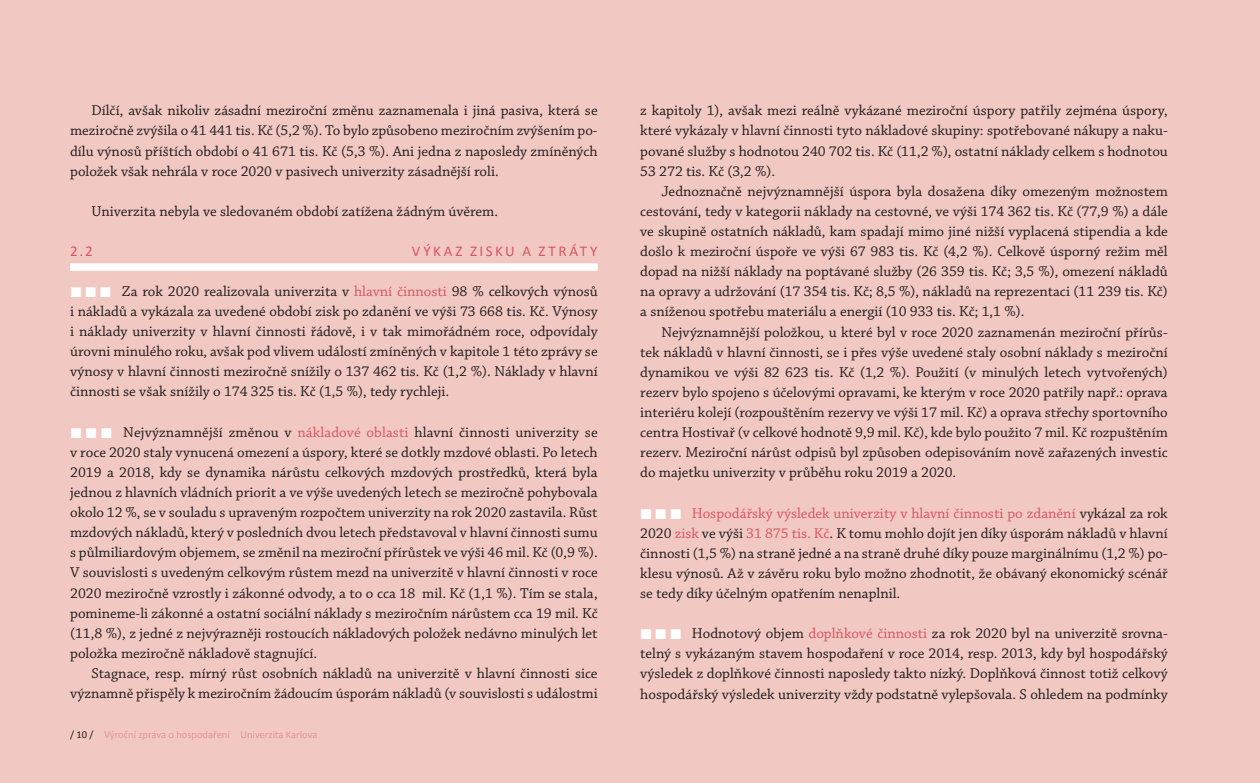
<style>
.page{position:relative;width:1260px;height:783px;background:#fff}
.page>*{position:absolute;margin:0;border:0;box-sizing:border-box;transform-origin:0 0}
.text_bez_zar{font:15px/20.1px "Chaparral Pro";color:#231f20;text-align:justify}
.text{font:15px/20.1px "Chaparral Pro";color:#231f20;text-align:justify}
.T2{font:15px "Calibri";letter-spacing:.17em;color:#d75862}
.t1{font:10.5px "Calibri";color:#e49693}
.s1{color:#d75862}
.s2{color:#231f20}
</style>
<div class="page">
<div style="left:0;top:0;width:1259px;height:782px;background:#f2c8c2"></div>
<div style="left:70px;top:263px;width:527px;height:8px;background:#fff"></div>
<p class="text" style="left:70px;top:101px;width:529px;text-indent:21px">Dílčí, avšak nikoliv zásadní meziroční změnu zaznamenala i jiná pasiva, která se meziročně zvýšila o 41 441 tis. Kč (5,2 %). To bylo způsobeno meziročním zvýšením po&shy;dílu výnosů příštích období o 41 671 tis. Kč (5,3 %). Ani jedna z naposledy zmíněných položek však nehrála v roce 2020 v pasivech univerzity zásadnější roli.</p>
<p class="text" style="left:91px;top:202px;width:408px">Univerzita nebyla ve sledovaném období zatížena žádným úvěrem.</p>
<p class="T2" style="left:70px;top:241px;width:24px">2.2</p>
<p class="T2" style="left:412px;top:241px;width:187px">VÝKAZ ZISKU A ZTRÁTY</p>
<p class="text_bez_zar" style="left:70px;top:281px;width:529px;text-indent:52px">Za rok 2020 realizovala univerzita v <span class="s1">hlavní činnosti</span> 98 % celkových výnosů i nákladů a vykázala za uvedené období zisk po zdanění ve výši 73 668 tis. Kč. Výnosy i náklady univerzity v hlavní činnosti řádově, i v tak mimořádném roce, odpovídaly úrovni minulého roku, avšak pod vlivem událostí zmíněných v kapitole 1 této zprávy se výnosy v hlavní činnosti meziročně snížily o 137 462 tis. Kč (1,2 %). Náklady v hlavní činnosti se však snížily o 174 325 tis. Kč (1,5 %), tedy rychleji.</p>
<p class="text_bez_zar" style="left:70px;top:422px;width:529px;text-indent:53px">Nejvýznamnější změnou v <span class="s1">nákladové oblasti</span> hlavní činnosti univerzity se v roce 2020 staly vynucená omezení a úspory, které se dotkly mzdové oblasti. Po letech 2019 a 2018, kdy se dynamika nárůstu celkových mzdových prostředků, která byla jednou z hlavních vládních priorit a ve výše uvedených letech se meziročně pohybovala okolo 12 %, se v souladu s upraveným rozpočtem univerzity na rok 2020 zastavila. Růst mzdových nákladů, který v posledních dvou letech představoval v hlavní činnosti sumu s půlmiliardovým objemem, se změnil na meziroční přírůstek ve výši 46 mil. Kč (0,9 %).<br>V souvislosti s uvedeným celkovým růstem mezd na univerzitě v hlavní činnosti v roce 2020 meziročně vzrostly i zákonné odvody, a to o cca 18 mil. Kč (1,1 %). Tím se stala, pomineme-li zákonné a ostatní sociální náklady s meziročním nárůstem cca 19 mil. Kč (11,8 %), z jedné z nejvýrazněji rostoucích nákladových položek nedávno minulých let položka meziročně nákladově stagnující.</p>
<p class="text" style="left:70px;top:663px;width:529px;text-align:right">Stagnace, resp. mírný růst osobních nákladů na univerzitě v hlavní činnosti sice významně přispěly k meziročním žádoucím úsporám nákladů (v souvislosti s událostmi</p>
<p class="t1" style="left:70px;top:727px;width:249px"><span class="s2">/ 10 /</span> Výroční zpráva o hospodaření Univerzita Karlova</p>
<p class="text" style="left:640px;top:101px;width:529px">z kapitoly 1), avšak mezi reálně vykázané meziroční úspory patřily zejména úspory, které vykázaly v hlavní činnosti tyto nákladové skupiny: spotřebované nákupy a naku&shy;pované služby s hodnotou 240 702 tis. Kč (11,2 %), ostatní náklady celkem s hodnotou 53 272 tis. Kč (3,2 %).</p>
<p class="text" style="left:640px;top:181px;width:529px;text-indent:21px">Jednoznačně nejvýznamnější úspora byla dosažena díky omezeným možnostem cestování, tedy v kategorii náklady na cestovné, ve výši 174 362 tis. Kč (77,9 %) a dále ve skupině ostatních nákladů, kam spadají mimo jiné nižší vyplacená stipendia a kde došlo k meziroční úspoře ve výši 67 983 tis. Kč (4,2 %). Celkově úsporný režim měl dopad na nižší náklady na poptávané služby (26 359 tis. Kč; 3,5 %), omezení nákladů na opravy a udržování (17 354 tis. Kč; 8,5 %), nákladů na reprezentaci (11 239 tis. Kč) a sníženou spotřebu materiálu a energií (10 933 tis. Kč; 1,1 %).</p>
<p class="text" style="left:640px;top:322px;width:529px;text-indent:21px">Nejvýznamnější položkou, u které byl v roce 2020 zaznamenán meziroční přírůs&shy;tek nákladů v hlavní činnosti, se i přes výše uvedené staly osobní náklady s meziroční dynamikou ve výši 82 623 tis. Kč (1,2 %). Použití (v minulých letech vytvořených) rezerv bylo spojeno s účelovými opravami, ke kterým v roce 2020 patřily např.: oprava interiéru kolejí (rozpouštěním rezervy ve výši 17 mil. Kč) a oprava střechy sportovního centra Hostivař (v celkové hodnotě 9,9 mil. Kč), kde bylo použito 7 mil. Kč rozpuštěním rezerv. Meziroční nárůst odpisů byl způsoben odepisováním nově zařazených investic do majetku univerzity v průběhu roku 2019 a 2020.</p>
<p class="text_bez_zar" style="left:640px;top:503px;width:529px;text-indent:52px"><span class="s1">Hospodářský výsledek univerzity v hlavní činnosti po zdanění</span> vykázal za rok 2020 <span class="s1">zisk</span> ve výši <span class="s1">31 875 tis. Kč</span>. K tomu mohlo dojít jen díky úsporám nákladů v hlavní činnosti (1,5 %) na straně jedné a na straně druhé díky pouze marginálnímu (1,2 %) po&shy;klesu výnosů. Až v závěru roku bylo možno zhodnotit, že obávaný ekonomický scénář se tedy díky účelným opatřením nenaplnil.</p>
<p class="text_bez_zar" style="left:640px;top:624px;width:529px;text-indent:52px">Hodnotový objem <span class="s1">doplňkové činnosti</span> za rok 2020 byl na univerzitě srovna&shy;telný s vykázaným stavem hospodaření v roce 2014, resp. 2013, kdy byl hospodářský výsledek z doplňkové činnosti naposledy takto nízký. Doplňková činnost totiž celkový hospodářský výsledek univerzity vždy podstatně vylepšovala. S ohledem na podmínky</p>
</div>
